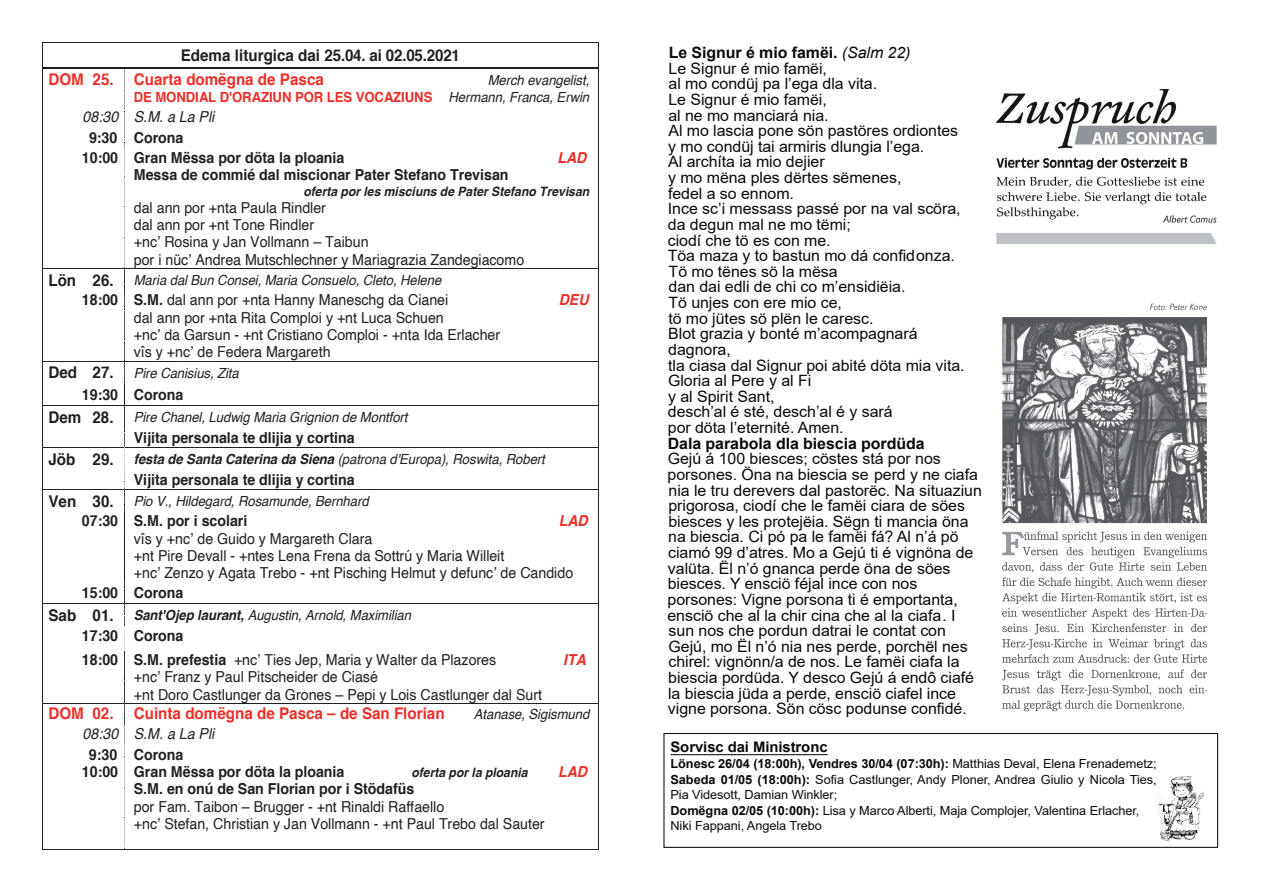
<style>
.page{position:relative;width:1263px;height:893px;background:#fff}
.page>*{position:absolute;margin:0;border:0;box-sizing:border-box;transform-origin:0 0}
.t1{font:700 16.2px "Helvetica";color:#ee2e29;scale:.94 1}
.t2{font:700 16.2px "Helvetica";letter-spacing:-.005em;color:#231f20;scale:.94 1}
.t3{font:15.6px/15.6px "Arial";letter-spacing:-.005em;color:#0b0a08}
.t4{font:700 15.6px "Arial";letter-spacing:-.005em;color:#0b0a08}
.t5{font:15.15px/17.4px "Helvetica";color:#231f20;scale:.94 1}
.t6{font:700 15.15px/17.2px "Helvetica";color:#231f20;scale:.94 1}
.t7{font:italic 15.15px "Helvetica";color:#231f20;scale:.94 1}
.t8{font:italic 700 15.15px "Helvetica";letter-spacing:-.005em;color:#ee2e29;scale:.94 1}
.t9{font:700 14.55px "Arial";letter-spacing:-.005em;color:#0b0a08}
.t10{font:italic 13.95px/17.2px "Helvetica";letter-spacing:-.01em;color:#231f20;text-align:right;scale:.94 1}
.t11{font:700 13.95px "Helvetica";letter-spacing:-.01em;color:#ee2e29;scale:.94 1}
.t12{font:italic 700 12.9px "Helvetica";color:#231f20;scale:.94 1}
.t13{font:12.45px/15.6px "Arial";letter-spacing:-.005em;color:#0b0a08}
.s1{font-weight:700;font-style:normal;font-size:16.2px}
.s2{font-weight:700}
.s3{font-style:italic}
</style>
<div class="page">
<hr style="left:42px;top:43px;width:556px;height:1px;background:#231f20">
<svg style="left:42px;top:44px;width:1px;height:24px"></svg>
<hr style="left:42px;top:68px;width:82px;height:1px;background:#231f20">
<hr style="left:42px;top:69px;width:82px;height:1px;background:#231f20">
<hr style="left:126px;top:68px;width:318px;height:1px;background:#231f20">
<hr style="left:126px;top:69px;width:318px;height:1px;background:#231f20">
<hr style="left:445px;top:68px;width:153px;height:1px;background:#231f20">
<hr style="left:445px;top:69px;width:153px;height:1px;background:#231f20">
<svg style="left:598px;top:43px;width:1px;height:26px"></svg>
<hr style="left:42px;top:69px;width:1px;height:39px;background:#231f20">
<hr style="left:598px;top:69px;width:1px;height:39px;background:#231f20">
<hr style="left:42px;top:108px;width:1px;height:41px;background:#231f20">
<hr style="left:598px;top:108px;width:1px;height:41px;background:#231f20">
<hr style="left:42px;top:149px;width:1px;height:119px;background:#231f20">
<hr style="left:598px;top:149px;width:1px;height:119px;background:#231f20">
<hr style="left:42px;top:268px;width:82px;height:1px;background:#231f20">
<hr style="left:125px;top:268px;width:473px;height:1px;background:#231f20">
<svg style="left:42px;top:269px;width:1px;height:22px"></svg>
<svg style="left:598px;top:268px;width:1px;height:23px"></svg>
<hr style="left:42px;top:291px;width:1px;height:70px;background:#231f20">
<hr style="left:598px;top:291px;width:1px;height:70px;background:#231f20">
<hr style="left:42px;top:361px;width:82px;height:1px;background:#231f20">
<hr style="left:125px;top:361px;width:473px;height:1px;background:#231f20">
<hr style="left:42px;top:405px;width:82px;height:1px;background:#231f20">
<hr style="left:125px;top:405px;width:473px;height:1px;background:#231f20">
<hr style="left:42px;top:447px;width:82px;height:1px;background:#231f20">
<hr style="left:125px;top:447px;width:473px;height:1px;background:#231f20">
<hr style="left:42px;top:489px;width:82px;height:1px;background:#231f20">
<hr style="left:125px;top:489px;width:473px;height:1px;background:#231f20">
<svg style="left:42px;top:362px;width:1px;height:150px"></svg>
<svg style="left:598px;top:361px;width:1px;height:151px"></svg>
<hr style="left:42px;top:512px;width:1px;height:70px;background:#231f20">
<hr style="left:598px;top:512px;width:1px;height:70px;background:#231f20">
<hr style="left:42px;top:603px;width:82px;height:1px;background:#231f20">
<hr style="left:125px;top:603px;width:473px;height:1px;background:#231f20">
<svg style="left:42px;top:582px;width:1px;height:69px"></svg>
<svg style="left:598px;top:582px;width:1px;height:69px"></svg>
<hr style="left:42px;top:651px;width:1px;height:52px;background:#231f20">
<hr style="left:598px;top:651px;width:1px;height:52px;background:#231f20">
<hr style="left:42px;top:703px;width:82px;height:1px;background:#231f20">
<hr style="left:125px;top:703px;width:333px;height:1px;background:#231f20">
<hr style="left:459px;top:703px;width:139px;height:1px;background:#231f20">
<svg style="left:42px;top:704px;width:1px;height:42px"></svg>
<svg style="left:598px;top:703px;width:1px;height:43px"></svg>
<hr style="left:42px;top:746px;width:1px;height:104px;background:#231f20">
<hr style="left:42px;top:850px;width:82px;height:1px;background:#231f20">
<svg style="left:124px;top:68px;width:2px;height:782px"></svg>
<hr style="left:125px;top:850px;width:473px;height:1px;background:#231f20">
<hr style="left:598px;top:746px;width:1px;height:104px;background:#231f20">
<svg style="left:670px;top:754px;width:158px;height:1px"></svg>
<img style="left:1157px;top:776px;width:48px;height:66px">
<img style="left:996px;top:89px;width:221px;height:155px">
<img style="left:1002px;top:303px;width:217px;height:433px">
<div style="left:663px;top:733px;width:555px;height:115px;border:1px solid #0b0a08"></div>
<p class="t2" style="left:181px;top:42px;width:299px">Edema liturgica dai 25.04. ai 02.05.2021</p>
<p class="t1" style="left:48px;top:66px;width:294px">DOM 25. Cuarta domëgna de Pasca</p>
<p class="t11" style="left:134px;top:86px;width:319px">DE MONDIAL D'ORAZIUN POR LES VOCAZIUNS</p>
<p class="t10" style="left:449px;top:72px;width:151px">Merch evangelist,<br>Hermann, Franca, Erwin</p>
<p class="t7" style="left:134px;top:105px;width:87px">S.M. a La Pli</p>
<p class="t6" style="left:82px;top:127px;width:281px;line-height:20.5px;text-indent:52px">Corona<br>10:00 Gran Mëssa por döta la ploania</p>
<p class="t7" style="left:83px;top:105px;width:39px">08:30</p>
<p class="t6" style="left:89px;top:129px;width:32px">9:30</p>
<p class="t8" style="left:557px;top:145px;width:32px">LAD</p>
<p class="t6" style="left:134px;top:167px;width:400px">Messa de commié dal miscionar Pater Stefano Trevisan</p>
<p class="t12" style="left:303px;top:180px;width:306px">oferta por les misciuns de Pater Stefano Trevisan</p>
<p class="t5" style="left:134px;top:199px;width:417px">dal ann por +nta Paula Rindler<br>dal ann por +nt Tone Rindler<br>+ncʼ Rosina y Jan Vollmann – Taibun<br>por i nücʼ Andrea Mutschlechner y Mariagrazia Zandegiacomo</p>
<p class="t10" style="left:48px;top:272px;width:419px"><span class="s1">Lön 26.</span> Maria dal Bun Consei, Maria Consuelo, Cleto, Helene</p>
<p class="t5" style="left:82px;top:292px;width:391px"><span class="s2">18:00 S.M.</span> dal ann por +nta Hanny Maneschg da Cianei</p>
<p class="t8" style="left:559px;top:288px;width:33px">DEU</p>
<p class="t5" style="left:134px;top:309px;width:391px">dal ann por +nta Rita Comploi y +nt Luca Schuen<br>+ncʼ da Garsun - +nt Cristiano Comploi - +nta Ida Erlacher vîs y +ncʼ de Federa Margareth</p>
<p class="t10" style="left:48px;top:364px;width:204px"><span class="s1">Ded 27.</span> Pire Canisius, Zita</p>
<p class="t6" style="left:82px;top:386px;width:109px">19:30 Corona</p>
<p class="t10" style="left:48px;top:409px;width:383px"><span class="s1">Dem 28.</span> Pire Chanel, Ludwig Maria Grignion de Montfort</p>
<p class="t6" style="left:134px;top:429px;width:236px">Vijita personala te dlijia y cortina</p>
<p class="t10" style="left:48px;top:451px;width:529px"><span class="s1">Jöb 29.</span> <span class="s2">festa de Santa Caterina da Siena</span> (patrona d'Europa), Roswita, Robert</p>
<p class="t6" style="left:134px;top:471px;width:236px">Vijita personala te dlijia y cortina</p>
<p class="t10" style="left:48px;top:493px;width:342px"><span class="s1">Ven 30.</span> Pio V., Hildegard, Rosamunde, Bernhard</p>
<p class="t6" style="left:82px;top:513px;width:178px">07:30 S.M. por i scolari</p>
<p class="t8" style="left:559px;top:508px;width:32px">LAD</p>
<p class="t5" style="left:134px;top:530px;width:469px">vîs y +ncʼ de Guido y Margareth Clara<br>+nt Pire Devall - +ntes Lena Frena da Sottrú y Maria Willeit<br>+ncʼ Zenzo y Agata Trebo - +nt Pisching Helmut y defuncʼ de Candido</p>
<p class="t6" style="left:82px;top:584px;width:109px">15:00 Corona</p>
<p class="t10" style="left:48px;top:607px;width:387px"><span class="s1">Sab 01.</span> <span class="s2">Sant'Ojep laurant,</span> Augustin, Arnold, Maximilian</p>
<p class="t5" style="left:82px;top:623px;width:442px;line-height:24.5px"><span class="s2">17:30 Corona<br>18:00 S.M. prefestia</span> +ncʼ Ties Jep, Maria y Walter da Plazores</p>
<p class="t8" style="left:563px;top:647px;width:26px">ITA</p>
<p class="t5" style="left:134px;top:669px;width:436px">+ncʼ Franz y Paul Pitscheider de Ciasé<br>+nt Doro Castlunger da Grones – Pepi y Lois Castlunger dal Surt</p>
<p class="t1" style="left:48px;top:701px;width:423px">DOM 02. Cuinta domëgna de Pasca – de San Florian</p>
<p class="t10" style="left:474px;top:706px;width:124px">Atanase, Sigismund</p>
<p class="t7" style="left:83px;top:722px;width:142px">08:30 S.M. a La Pli</p>
<p class="t6" style="left:82px;top:746px;width:40px;text-align:center">9:30<br>10:00</p>
<p class="t6" style="left:134px;top:746px;width:226px">Corona<br>Gran Mëssa por döta la ploania</p>
<p class="t12" style="left:411px;top:762px;width:125px">oferta por la ploania</p>
<p class="t8" style="left:558px;top:759px;width:32px">LAD</p>
<p class="t6" style="left:134px;top:780px;width:300px">S.M. en onú de San Florian por i Stödafüs</p>
<p class="t5" style="left:134px;top:798px;width:439px">por Fam. Taibon – Brugger - +nt Rinaldi Raffaello<br>+ncʼ Stefan, Christian y Jan Vollmann - +nt Paul Trebo dal Sauter</p>
<p class="t3" style="left:668px;top:45px;width:298px"><span class="s2">Le Signur é mio famëi.</span> <span class="s3">(Salm 22)<br></span>Le Signur é mio famëi,<br>al mo condüj pa l’ega dla vita.<br>Le Signur é mio famëi,<br>al ne mo manciará nia.<br>Al mo lascia pone sön pastöres ordiontes y mo condüj tai armiris dlungia l’ega.<br>Al archíta ia mio dejier<br>y mo mëna ples dërtes sëmenes,<br>fedel a so ennom.<br>Ince sc’i messass passé por na val scöra, da degun mal ne mo tëmi;<br>ciodí che tö es con me.<br>Töa maza y to bastun mo dá confidonza.<br>Tö mo tënes sö la mësa<br>dan dai edli de chi co m’ensidiëia.<br>Tö unjes con ere mio ce,<br>tö mo jütes sö plën le caresc.<br>Blot grazia y bonté m’acompagnará dagnora,<br>tla ciasa dal Signur poi abité döta mia vita.<br>Gloria al Pere y al Fi<br>y al Spirit Sant,<br>desch’al é sté, desch’al é y sará<br>por döta l’eternité. Amen.</p>
<p class="t4" style="left:668px;top:432px;width:258px">Dala parabola dla biescia pordüda</p>
<p class="t3" style="left:667px;top:451px;width:316px">Gejú á 100 biesces; cöstes stá por nos porsones. Öna na biescia se perd y ne ciafa nia le tru derevers dal pastorëc. Na situaziun prigorosa, ciodí che le famëi ciara de söes biesces y les protejëia. Sëgn ti mancia öna na biescia. Ci pó pa le famëi fá? Al n’á pö ciamó 99 d’atres. Mo a Gejú ti é vignöna de valüta. Ël n’ó gnanca perde öna de söes biesces. Y ensciö féjal ince con nos porsones: Vigne porsona ti é emportanta, ensciö che al la chir cina che al la ciafa. I sun nos che pordun datrai le contat con Gejú, mo Ël n’ó nia nes perde, porchël nes chirel: vignönn/a de nos. Le famëi ciafa la biescia pordüda. Y desco Gejú á endô ciafé la biescia jüda a perde, ensciö ciafel ince vigne porsona. Sön cösc podunse confidé.</p>
<p class="t9" style="left:670px;top:737px;width:159px">Sorvisc dai Ministronc</p>
<p class="t13" style="left:670px;top:756px;width:488px"><span class="s2">Lönesc 26/04 (18:00h), Vendres 30/04 (07:30h):</span> Matthias Deval, Elena Frenademetz; <span class="s2">Sabeda 01/05 (18:00h):</span> Sofia Castlunger, Andy Ploner, Andrea Giulio y Nicola Ties, Pia Videsott, Damian Winkler;<br><span class="s2">Domëgna 02/05 (10:00h):</span> Lisa y Marco Alberti, Maja Complojer, Valentina Erlacher, Niki Fappani, Angela Trebo</p>
</div>
